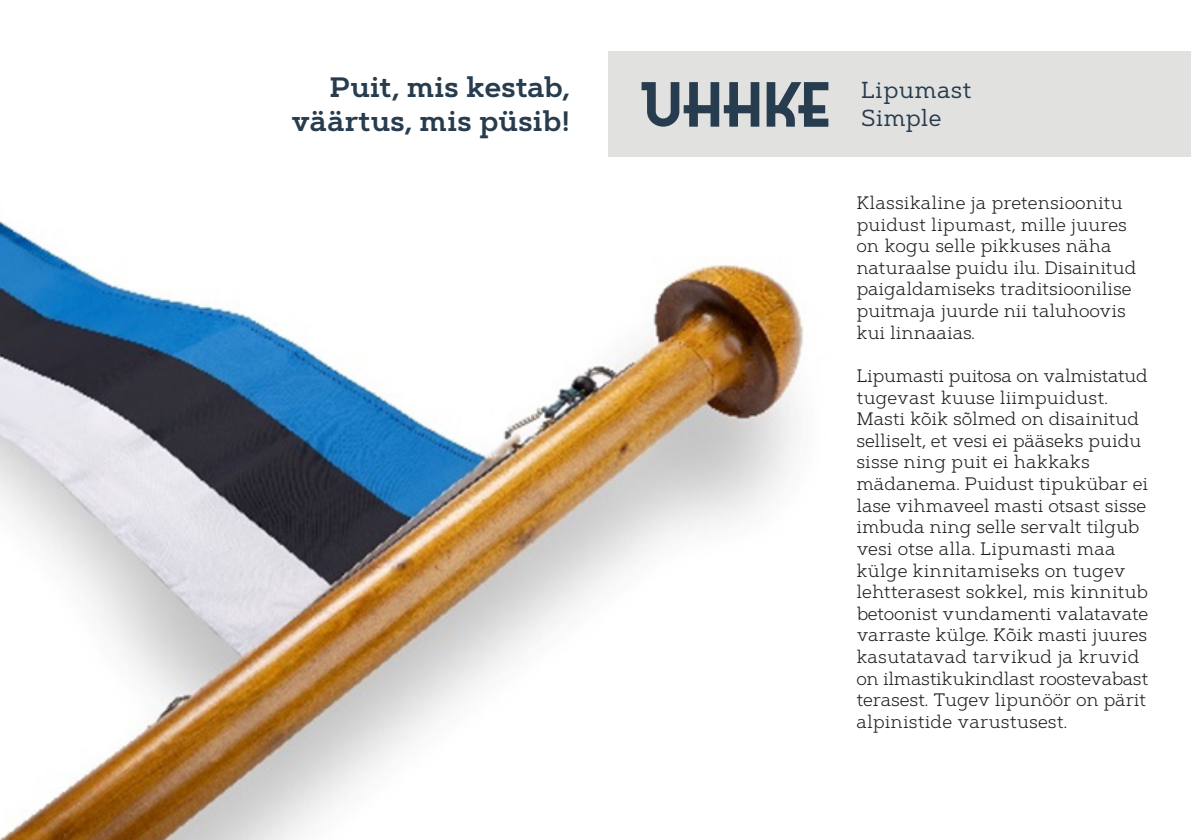
<style>
.page{position:relative;width:1191px;height:840px;background:#fff}
.page>*{position:absolute;margin:0;border:0;box-sizing:border-box;transform-origin:0 0}
.t1{font:600 28px/33.6px "Artegra Slab";color:#273c4e;text-align:right}
.t2{font:23px/27.8px "Artegra Slab";color:#273c4e}
.t3{font:300 18px/21.6px "Artegra Slab";letter-spacing:-.01em;color:#1d1d1b}
</style>
<div class="page">
<img style="left:0;top:221px;width:804px;height:618px">
<div style="left:608px;top:52px;width:583px;height:105px;background:#e1e2e0"></div>
<svg style="left:641px;top:82px;width:187px;height:45px"></svg>
<h1 class="t1" style="left:291px;top:70px;width:281px">Puit, mis kestab, väärtus, mis püsib!</h1>
<p class="t2" style="left:860px;top:76px;width:112px">Lipumast<br>Simple</p>
<p class="t3" style="left:856px;top:191px;width:282px">Klassikaline ja pretensioonitu puidust lipumast, mille juures on kogu selle pikkuses näha naturaalse puidu ilu. Disainitud paigaldamiseks traditsioonilise puitmaja juurde nii taluhoovis kui linnaaias.</p>
<p class="t3" style="left:856px;top:364px;width:293px">Lipumasti puitosa on valmistatud tugevast kuuse liimpuidust.<br>Masti kõik sõlmed on disainitud selliselt, et vesi ei pääseks puidu sisse ning puit ei hakkaks mädanema. Puidust tipukübar ei lase vihmaveel masti otsast sisse imbuda ning selle servalt tilgub vesi otse alla. Lipumasti maa külge kinnitamiseks on tugev lehtterasest sokkel, mis kinnitub betoonist vundamenti valatavate varraste külge. Kõik masti juures kasutatavad tarvikud ja kruvid on ilmastikukindlast roostevabast terasest. Tugev lipunöör on pärit alpinistide varustusest.</p>
</div>
